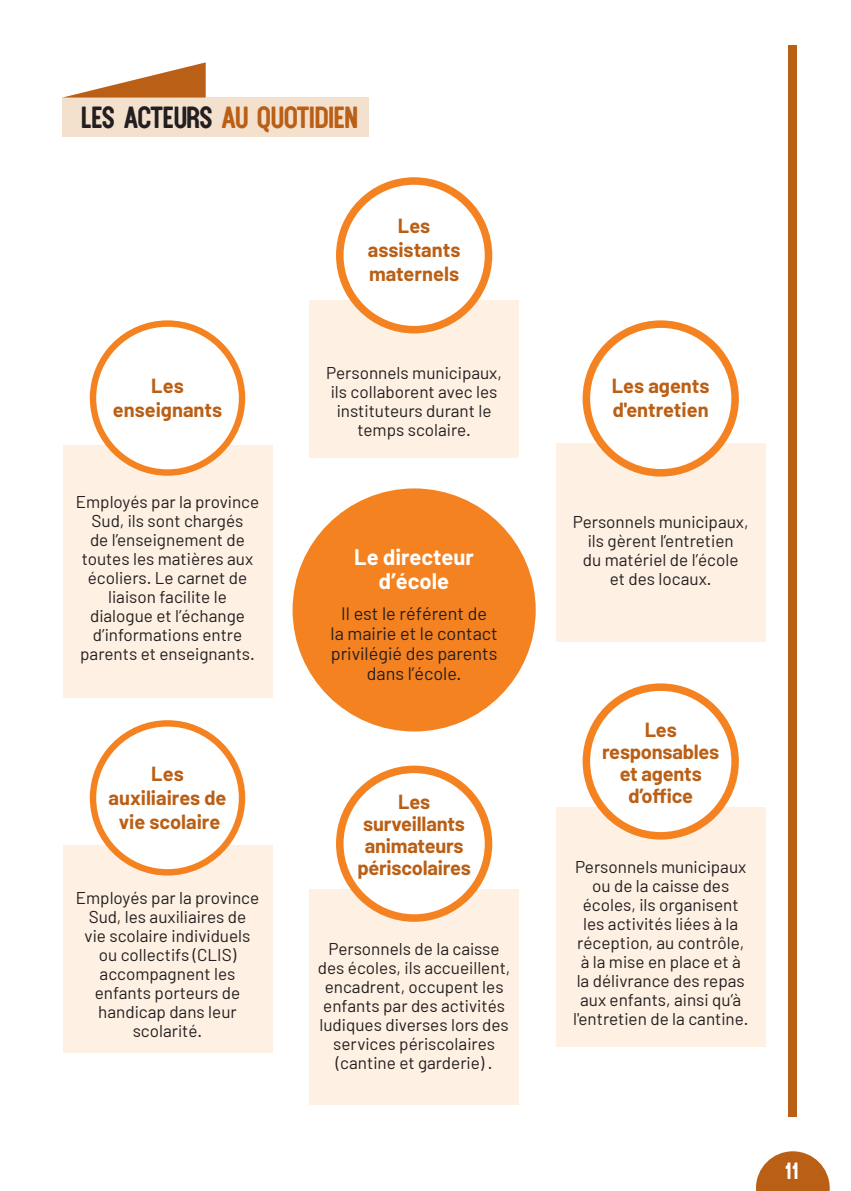
<style>
.page{position:relative;width:851px;height:1191px;background:#fff}
.page>*{position:absolute;margin:0;border:0;box-sizing:border-box;transform-origin:0 0}
.t1{font:28px "Queen Street";letter-spacing:-.015em;color:#ba5f16}
.t2{font:700 22px/24px "Barlow";color:#fff;text-align:center}
.t3{font:22px "Queen Street";color:#fff}
.t4{font:700 20px/24px "Barlow";letter-spacing:-.005em;color:#ba5f16;text-align:center}
.t5{font:18px/20px "Barlow";color:#231f20;text-align:center}
.t6{font:17px/19px "Barlow";color:#231f20;text-align:center}
.s1{color:#231f20}
</style>
<div class="page">
<svg style="left:756px;top:1151px;width:73px;height:40px"></svg>
<div style="left:788px;top:45px;width:9px;height:1072px;background:#ba5f16"></div>
<div style="left:62px;top:98px;width:307px;height:39px;background:#f3e0cd"></div>
<svg style="left:62px;top:62px;width:144px;height:36px"></svg>
<div style="left:292px;top:488px;width:243px;height:243px;background:#f58220;border-radius:50%"></div>
<div style="left:63px;top:445px;width:209px;height:252px;background:#fef0e2"></div>
<div style="left:93px;top:323px;width:149px;height:149px;background:#fff;border-radius:50%"></div>
<div style="left:90px;top:320px;width:155px;height:156px;border:6px solid #f58220;border-radius:50%"></div>
<div style="left:63px;top:844px;width:209px;height:208px;background:#fef0e2"></div>
<div style="left:93px;top:723px;width:149px;height:149px;background:#fff;border-radius:50%"></div>
<div style="left:90px;top:720px;width:155px;height:155px;border:6px solid #f58220;border-radius:50%"></div>
<div style="left:555px;top:807px;width:210px;height:239px;background:#fef0e2"></div>
<div style="left:586px;top:687px;width:149px;height:149px;background:#fff;border-radius:50%"></div>
<div style="left:582px;top:683px;width:156px;height:156px;border:8px solid #f58220;border-radius:50%"></div>
<div style="left:309px;top:889px;width:210px;height:215px;background:#fef0e2"></div>
<div style="left:340px;top:769px;width:148px;height:149px;background:#fff;border-radius:50%"></div>
<div style="left:336px;top:765px;width:156px;height:156px;border:8px solid #f58220;border-radius:50%"></div>
<div style="left:555px;top:444px;width:210px;height:198px;background:#fef0e2"></div>
<div style="left:586px;top:324px;width:149px;height:149px;background:#fff;border-radius:50%"></div>
<div style="left:582px;top:320px;width:156px;height:156px;border:8px solid #f58220;border-radius:50%"></div>
<div style="left:309px;top:301px;width:210px;height:157px;background:#fef0e2"></div>
<div style="left:340px;top:181px;width:148px;height:149px;background:#fff;border-radius:50%"></div>
<div style="left:336px;top:177px;width:156px;height:156px;border:8px solid #f58220;border-radius:50%"></div>
<h1 class="t1" style="left:82px;top:101px;width:278px"><span class="s1">LES ACTEURS</span> AU QUOTIDIEN</h1>
<p class="t4" style="left:368px;top:214px;width:94px">Les assistants maternels</p>
<p class="t4" style="left:113px;top:373px;width:111px">Les enseignants</p>
<p class="t6" style="left:76px;top:492px;width:185px">Employés par la province<br>Sud, ils sont chargés<br>de l’enseignement de toutes les matières aux écoliers. Le carnet de liaison facilite le dialogue et l’échange d’informations entre parents et enseignants.</p>
<p class="t4" style="left:108px;top:761px;width:119px">Les auxiliaires de vie scolaire</p>
<p class="t6" style="left:76px;top:888px;width:185px">Employés par la province<br>Sud, les auxiliaires de<br>vie scolaire individuels ou collectifs (CLIS) accompagnent les enfants porteurs de handicap dans leur scolarité.</p>
<p class="t6" style="left:326px;top:362px;width:177px">Personnels municipaux, ils collaborent avec les instituteurs durant le temps scolaire.</p>
<p class="t2" style="left:354px;top:544px;width:121px">Le directeur d’école</p>
<p class="t5" style="left:330px;top:603px;width:169px">Il est le référent de<br>la mairie et le contact privilégié des parents dans l’école.</p>
<p class="t4" style="left:357px;top:790px;width:115px;line-height:22px">Les surveillants animateurs périscolaires</p>
<p class="t6" style="left:318px;top:939px;width:194px">Personnels de la caisse des écoles, ils accueillent, encadrent, occupent les enfants par des activités ludiques diverses lors des services périscolaires (cantine et garderie) .</p>
<p class="t4" style="left:611px;top:373px;width:99px;text-align:left">Les agents d'entretien</p>
<p class="t6" style="left:572px;top:512px;width:177px">Personnels municipaux, ils gèrent l’entretien<br>du matériel de l’école<br>et des locaux.</p>
<p class="t4" style="left:602px;top:719px;width:119px;line-height:22px">Les responsables et agents d’office</p>
<p class="t6" style="left:573px;top:856px;width:177px">Personnels municipaux ou de la caisse des écoles, ils organisent les activités liées à la réception, au contrôle, à la mise en place et à la délivrance des repas aux enfants, ainsi qu’à l'entretien de la cantine.</p>
<p class="t3" style="left:785px;top:1157px;width:15px">11</p>
</div>
